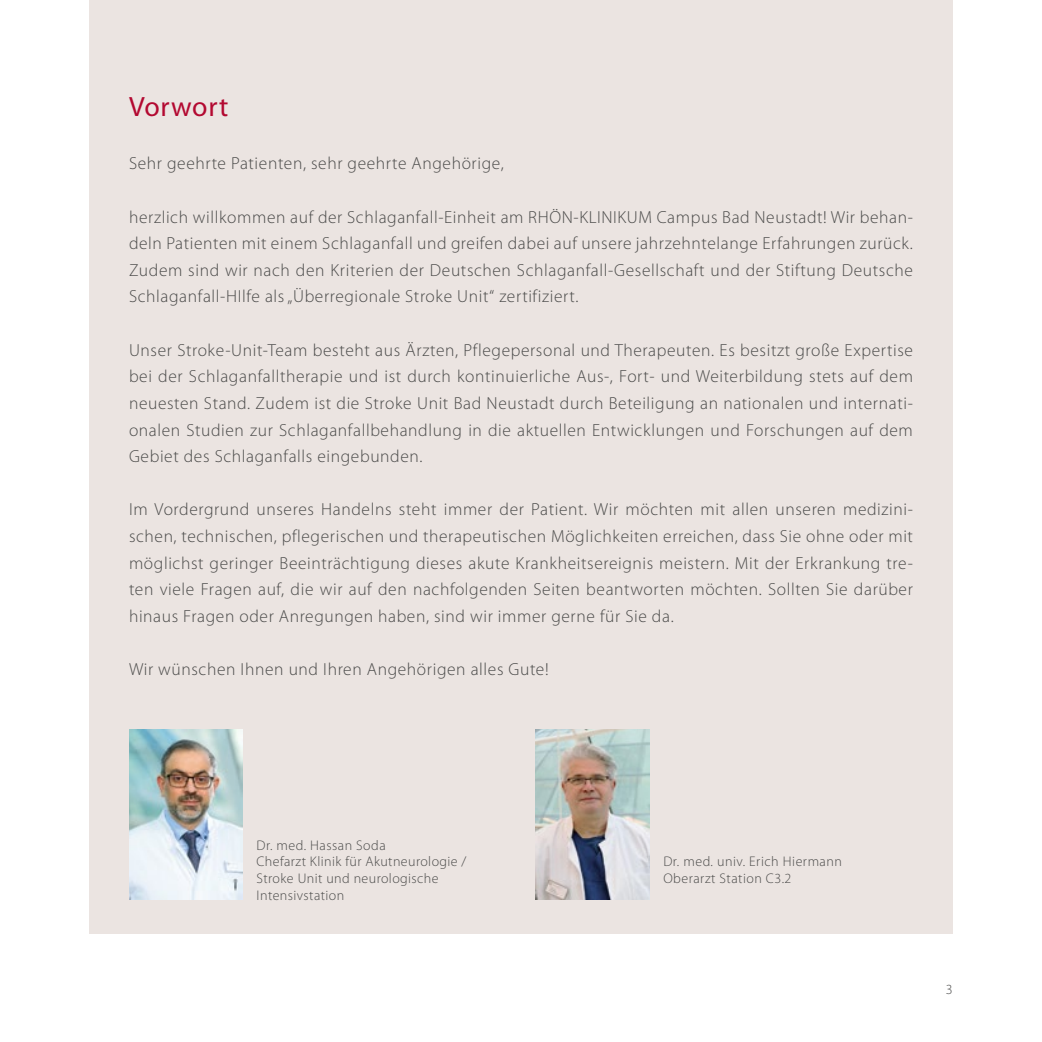
<style>
.page{position:relative;width:1042px;height:1042px;background:#fff}
.page>*{position:absolute;margin:0;border:0;box-sizing:border-box;transform-origin:0 0}
.t1{font:28px "Myriad Pro";letter-spacing:.03em;color:#b30931}
.t2{font:300 17.5px/26.6px "Myriad Pro";letter-spacing:.035em;color:#4a4a49;text-align:justify}
.t3{font:300 14px/16.8px "Myriad Pro";letter-spacing:.03em;color:#4a4a49}
</style>
<div class="page">
<div style="left:89px;top:0;width:863px;height:933px;background:#ebe4e1"></div>
<img style="left:129px;top:729px;width:113px;height:170px">
<img style="left:536px;top:729px;width:113px;height:170px">
<h1 class="t1" style="left:129px;top:90px;width:101px">Vorwort</h1>
<p class="t2" style="left:129px;top:150px;width:376px">Sehr geehrte Patienten, sehr geehrte Angehörige,</p>
<p class="t2" style="left:129px;top:203px;width:785px">herzlich willkommen auf der Schlaganfall-Einheit am RHÖN-KLINIKUM Campus Bad Neustadt! Wir behan&shy;deln Patienten mit einem Schlaganfall und greifen dabei auf unsere jahrzehntelange Erfahrungen zurück.<br>Zudem sind wir nach den Kriterien der Deutschen Schlaganfall-Gesellschaft und der Stiftung Deutsche Schlaganfall-HIlfe als „Überregionale Stroke Unit“ zertifiziert.</p>
<p class="t2" style="left:129px;top:336px;width:785px">Unser Stroke-Unit-Team besteht aus Ärzten, Pflegepersonal und Therapeuten. Es besitzt große Expertise bei der Schlaganfalltherapie und ist durch kontinuierliche Aus-, Fort- und Weiterbildung stets auf dem neuesten Stand. Zudem ist die Stroke Unit Bad Neustadt durch Beteiligung an nationalen und internati&shy;onalen Studien zur Schlaganfallbehandlung in die aktuellen Entwicklungen und Forschungen auf dem Gebiet des Schlaganfalls eingebunden.</p>
<p class="t2" style="left:129px;top:496px;width:785px">Im Vordergrund unseres Handelns steht immer der Patient. Wir möchten mit allen unseren medizini&shy;schen, technischen, pflegerischen und therapeutischen Möglichkeiten erreichen, dass Sie ohne oder mit möglichst geringer Beeinträchtigung dieses akute Krankheitsereignis meistern. Mit der Erkrankung tre&shy;ten viele Fragen auf, die wir auf den nachfolgenden Seiten beantworten möchten. Sollten Sie darüber hinaus Fragen oder Anregungen haben, sind wir immer gerne für Sie da.</p>
<p class="t2" style="left:129px;top:656px;width:421px">Wir wünschen Ihnen und Ihren Angehörigen alles Gute!</p>
<p class="t3" style="left:256px;top:836px;width:211px">Dr. med. Hassan Soda<br>Chefarzt Klinik für Akutneurologie /<br>Stroke Unit und neurologische<br>Intensivstation</p>
<p class="t3" style="left:663px;top:853px;width:180px">Dr. med. univ. Erich Hiermann<br>Oberarzt Station C3.2</p>
<p class="t3" style="left:946px;top:981px;width:8px">3</p>
</div>
